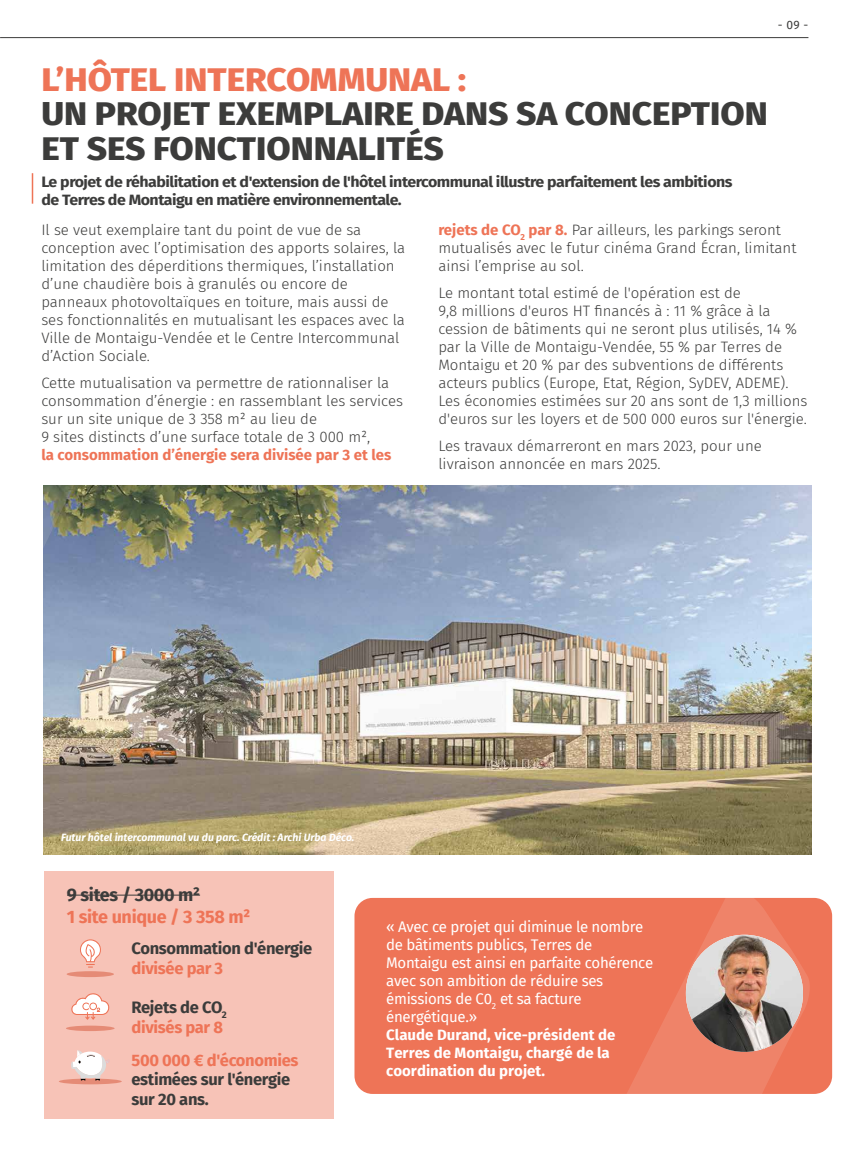
<style>
.page{position:relative;width:851px;height:1149px;background:#fff}
.page>*{position:absolute;margin:0;border:0;box-sizing:border-box;transform-origin:0 0}
.t1{font:800 33px/34.5px "Fira Sans";color:#3c3c3b;scale:1.06 1}
.t2{font:800 33px "Fira Sans";color:#ee7457;scale:1.06 1}
.t3{font:700 18px "Fira Sans";letter-spacing:-.02em;color:#ee7457}
.t4{font:700 18px "Fira Sans";letter-spacing:-.02em;color:#3c3c3b}
.t5{font:700 16.5px/19.8px "Fira Sans";letter-spacing:-.02em;color:#ee7457}
.t6{font:700 16.5px/19.8px "Fira Sans";letter-spacing:-.02em;color:#3c3c3b}
.t7{font:300 15px/18px "Fira Sans";color:#3c3c3b}
.t8{font:15px/18px "Fira Sans";letter-spacing:-.02em;color:#fff}
.t9{font:700 15px/18px "Fira Sans";letter-spacing:-.03em;color:#3c3c3b;scale:1.06 1}
.t10{font:700 15px/18px "Fira Sans";color:#fff}
.t11{font:700 15px "Fira Sans";color:#ee7457}
.t12{font:12px "Fira Sans";color:#3c3c3b}
.t13{font:italic 700 10.5px "Fira Sans";color:#fff}
.s1{font-weight:700;color:#ee7457}
.s2{color:#3c3c3b}
</style>
<div class="page">
<div style="left:354px;top:897px;width:478px;height:196px;background:#ee7457;border-radius:18px"></div>
<svg style="left:514px;top:897px;width:298px;height:197px"></svg>
<img style="left:44px;top:485px;width:767px;height:369px">
<img style="left:685px;top:934px;width:117px;height:117px;border-radius:59px">
<hr style="left:1px;top:37px;width:807px;height:1px;background:#3c3c3b">
<img style="left:43px;top:485px;width:82px;height:253px">
<div style="left:44px;top:871px;width:289px;height:247px;background:#f7c3b7"></div>
<hr style="left:32px;top:173px;width:1px;height:31px;background:#ee7457">
<svg style="left:59px;top:1078px;width:63px;height:5px"></svg>
<svg style="left:71px;top:1050px;width:39px;height:31px"></svg>
<hr style="left:67px;top:894px;width:133px;height:1px;background:#3c3c3b">
<svg style="left:66px;top:1025px;width:49px;height:5px"></svg>
<svg style="left:71px;top:939px;width:40px;height:92px"></svg>
<h1 class="t2" style="left:41px;top:51px;width:402px">L’HÔTEL INTERCOMMUNAL :</h1>
<h1 class="t1" style="left:41px;top:94px;width:686px">UN PROJET EXEMPLAIRE DANS SA CONCEPTION<br>ET SES FONCTIONNALITÉS</h1>
<p class="t9" style="left:41px;top:172px;width:653px">Le projet de réhabilitation et d'extension de l'hôtel intercommunal illustre parfaitement les ambitions de Terres de Montaigu en matière environnementale.</p>
<p class="t12" style="left:777px;top:16px;width:32px">- 09 -</p>
<p class="t7" style="left:41px;top:221px;width:365px">Il se veut exemplaire tant du point de vue de sa conception avec l’optimisation des apports solaires, la limitation des déperditions thermiques, l’installation d’une chaudière bois à granulés ou encore de panneaux photovoltaïques en toiture, mais aussi de ses fonctionnalités en mutualisant les espaces avec la Ville de Montaigu-Vendée et le Centre Intercommunal d’Action Sociale.</p>
<p class="t7" style="left:41px;top:373px;width:363px">Cette mutualisation va permettre de rationnaliser la consommation d’énergie : en rassemblant les services sur un site unique de 3 358 m² au lieu de<br>9 sites distincts d’une surface totale de 3 000 m²,</p>
<p class="t11" style="left:41px;top:442px;width:351px">la consommation d’énergie sera divisée par 3 et les</p>
<p class="t7" style="left:438px;top:221px;width:359px"><span class="s1">rejets de CO</span><sub>2</sub> <span class="s1">par 8.</span> Par ailleurs, les parkings seront mutualisés avec le futur cinéma Grand Écran, limitant ainsi l’emprise au sol.</p>
<p class="t7" style="left:438px;top:283px;width:370px">Le montant total estimé de l'opération est de<br>9,8 millions d'euros HT financés à : 11 % grâce à la cession de bâtiments qui ne seront plus utilisés, 14 % par la Ville de Montaigu-Vendée, 55 % par Terres de Montaigu et 20 % par des subventions de différents acteurs publics (Europe, Etat, Région, SyDEV, ADEME).<br>Les économies estimées sur 20 ans sont de 1,3 millions d'euros sur les loyers et de 500 000 euros sur l'énergie.</p>
<p class="t7" style="left:438px;top:436px;width:325px">Les travaux démarreront en mars 2023, pour une livraison annoncée en mars 2025.</p>
<p class="t13" style="left:61px;top:828px;width:295px">Futur hôtel intercommunal vu du parc. Crédit : Archi Urba Déco.</p>
<p class="t4" style="left:67px;top:879px;width:135px">9 sites / 3000 m²</p>
<p class="t3" style="left:67px;top:901px;width:185px">1 site unique / 3 358 m²</p>
<p class="t6" style="left:131px;top:937px;width:182px">Consommation d'énergie</p>
<p class="t5" style="left:131px;top:956px;width:93px">divisée par 3</p>
<p class="t5" style="left:131px;top:995px;width:97px"><span class="s2">Rejets de CO</span><sub>2 </sub>divisés par 8</p>
<p class="t5" style="left:131px;top:1048px;width:168px">500 000 € d'économies</p>
<p class="t6" style="left:131px;top:1068px;width:160px">estimées sur l'énergie sur 20 ans.</p>
<p class="t8" style="left:386px;top:917px;width:268px">« Avec ce projet qui diminue le nombre de bâtiments publics, Terres de<br>Montaigu est ainsi en parfaite cohérence avec son ambition de réduire ses émissions de C0<sub>2</sub> et sa facture énergétique.»</p>
<p class="t10" style="left:386px;top:1024px;width:230px">Claude Durand, vice-président de<br>Terres de Montaigu, chargé de la coordination du projet.</p>
</div>
